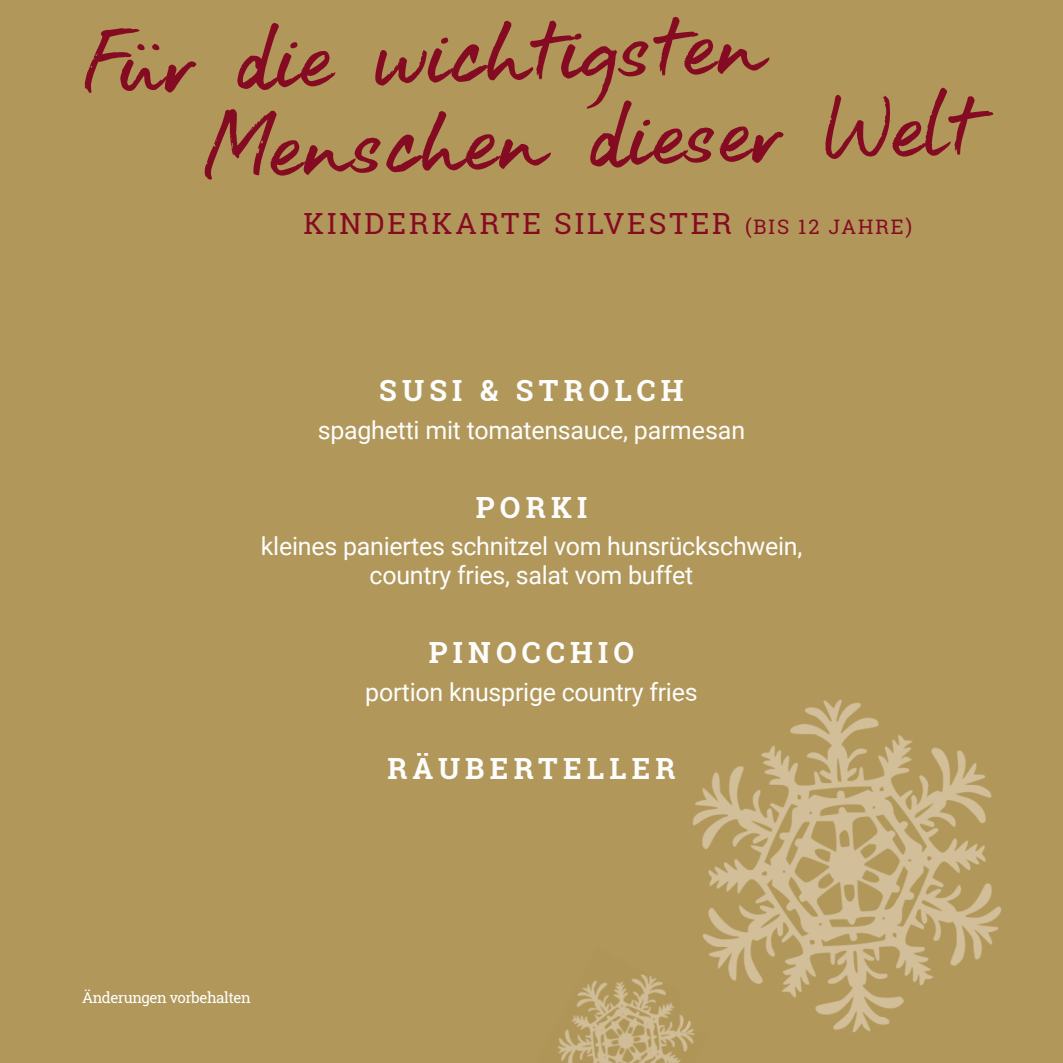
<style>
.page{position:relative;width:1063px;height:1063px;background:#b1975a}
.page>*{position:absolute;margin:0;border:0;box-sizing:border-box;transform-origin:0 0}
.t1{font:164.12px "Aroha";color:#850b22}
.t2{font:155.25px "Aroha";color:#850b22}
.t3{font:700 29.12px "Roboto Slab";letter-spacing:.18em;color:#fcfdfc}
.t4{font:29.12px "Roboto Slab";letter-spacing:.1em;color:#850b22}
.t5{font:25px/29.1px "Roboto";letter-spacing:-.01em;color:#fcfdfc;text-align:center}
.t6{font:15px "Roboto Slab";letter-spacing:-.03em;color:#fff}
.s1{font-size:20px}
</style>
<div class="page">
<img style="left:692px;top:699px;width:310px;height:333px">
<img style="left:680px;top:699px;width:16px;height:7px">
<img style="left:557px;top:947px;width:153px;height:116px">
<img style="left:680px;top:991px;width:41px;height:41px">
<h1 class="t1" style="left:81px;top:-20px;width:684px;rotate:-2deg">Fur die wichtigsten</h1>
<h2 class="t2" style="left:137px;top:-58px;width:31px">..</h2>
<h1 class="t1" style="left:199px;top:65px;width:778px;rotate:-2deg">Menschen dieser Welt</h1>
<p class="t4" style="left:303px;top:203px;width:610px">KINDERKARTE SILVESTER <span class="s1">(BIS 12 JAHRE)</span></p>
<p class="t3" style="left:379px;top:371px;width:306px">SUSI &amp; STROLCH</p>
<p class="t5" style="left:318px;top:415px;width:429px">spaghetti mit tomatensauce, parmesan</p>
<p class="t3" style="left:476px;top:487px;width:113px">PORKI</p>
<p class="t5" style="left:261px;top:531px;width:543px">kleines paniertes schnitzel vom hunsrückschwein, country fries, salat vom buffet</p>
<p class="t3" style="left:429px;top:633px;width:207px">PINOCCHIO</p>
<p class="t5" style="left:365px;top:676px;width:334px">portion knusprige country fries</p>
<p class="t6" style="left:82px;top:987px;width:170px">Änderungen vorbehalten</p>
<p class="t3" style="left:387px;top:749px;width:290px">RÄUBERTELLER</p>
</div>
